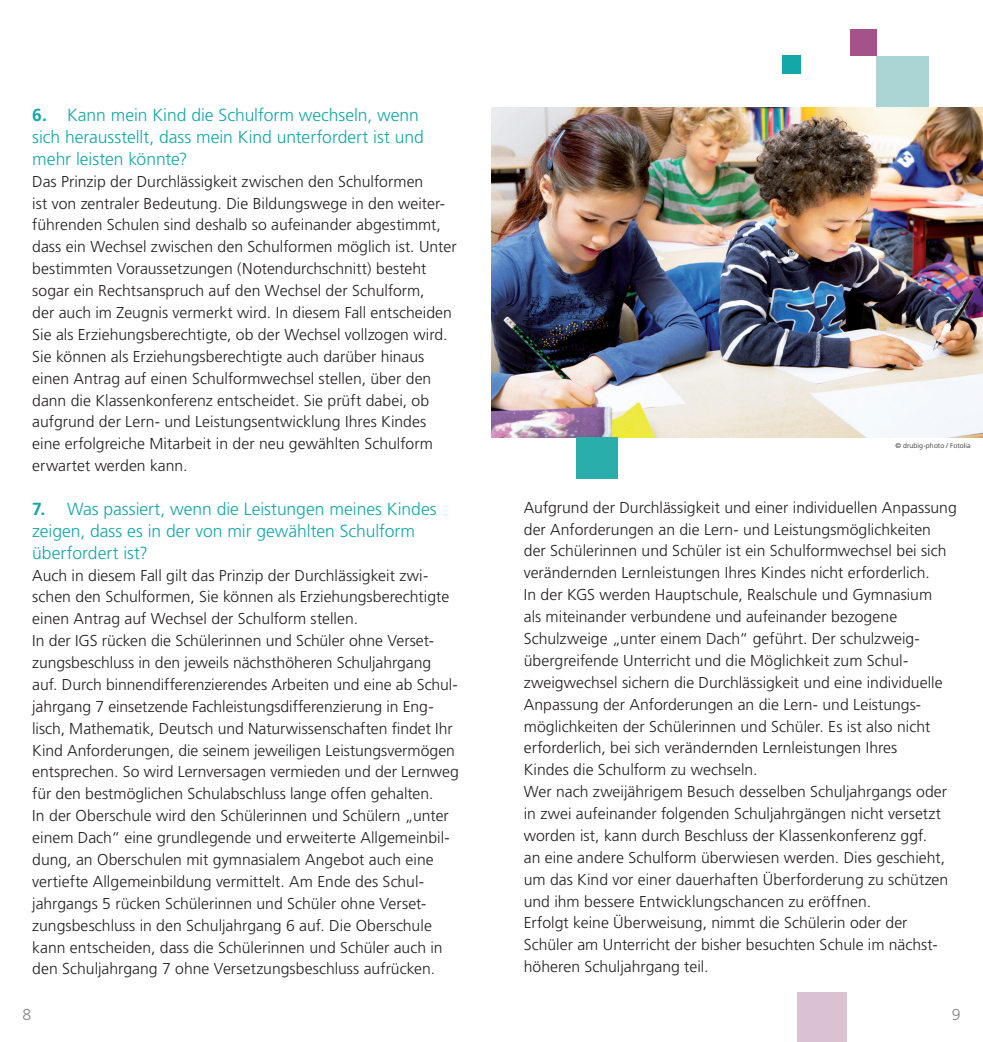
<style>
.page{position:relative;width:983px;height:1042px;background:#fff}
.page>*{position:absolute;margin:0;border:0;box-sizing:border-box;transform-origin:0 0}
.t1{font:300 17.5px/21.9px "Frutiger LT Std";color:#13a7a5}
.t2{font:300 15.75px/21.9px "Frutiger";color:#231f20}
.t3{font:300 15.75px "Frutiger LT Std";color:#808285}
.t4{font:300 7px "Frutiger LT Std";letter-spacing:.015em;color:#231f20}
.s1{font-weight:700}
</style>
<div class="page">
<div style="left:875px;top:56px;width:52px;height:52px;background:#abd5d5"></div>
<div style="left:850px;top:30px;width:26px;height:26px;background:#a3538a"></div>
<img style="left:491px;top:108px;width:491px;height:329px">
<div style="left:575px;top:437px;width:42px;height:42px;background:#2aaeac"></div>
<div style="left:782px;top:56px;width:18px;height:18px;background:#13a7a5"></div>
<div style="left:796px;top:992px;width:50px;height:50px;background:#dbc2d3"></div>
<p class="t1" style="left:32px;top:104px;width:393px"><span class="s1">6.</span> Kann mein Kind die Schulform wechseln, wenn sich herausstellt, dass mein Kind unterfordert ist und mehr leisten könnte?</p>
<p class="t2" style="left:32px;top:171px;width:426px">Das Prinzip der Durchlässigkeit zwischen den Schulformen<br>ist von zentraler Bedeutung. Die Bildungswege in den weiter&shy;führenden Schulen sind deshalb so aufeinander abgestimmt, dass ein Wechsel zwischen den Schulformen möglich ist. Unter bestimmten Voraussetzungen (Notendurchschnitt) besteht sogar ein Rechtsanspruch auf den Wechsel der Schulform,<br>der auch im Zeugnis vermerkt wird. In diesem Fall entscheiden Sie als Erziehungsberechtigte, ob der Wechsel vollzogen wird.<br>Sie können als Erziehungsberechtigte auch darüber hinaus einen Antrag auf einen Schulformwechsel stellen, über den dann die Klassenkonferenz entscheidet. Sie prüft dabei, ob aufgrund der Lern- und Leistungsentwicklung Ihres Kindes eine erfolgreiche Mitarbeit in der neu gewählten Schulform erwartet werden kann.</p>
<p class="t1" style="left:32px;top:498px;width:406px"><span class="s1">7.</span> Was passiert, wenn die Leistungen meines Kindes zeigen, dass es in der von mir gewählten Schulform überfordert ist?</p>
<p class="t2" style="left:32px;top:564px;width:428px">Auch in diesem Fall gilt das Prinzip der Durchlässigkeit zwi&shy;schen den Schulformen, Sie können als Erziehungsberechtigte einen Antrag auf Wechsel der Schulform stellen.<br>In der IGS rücken die Schülerinnen und Schüler ohne Verset&shy;zungsbeschluss in den jeweils nächsthöheren Schuljahrgang auf. Durch binnendifferenzierendes Arbeiten und eine ab Schul&shy;jahrgang 7 einsetzende Fachleistungsdifferenzierung in Eng&shy;lisch, Mathematik, Deutsch und Naturwissenschaften findet Ihr Kind Anforderungen, die seinem jeweiligen Leistungsvermögen entsprechen. So wird Lernversagen vermieden und der Lernweg für den bestmöglichen Schulabschluss lange offen gehalten.<br>In der Oberschule wird den Schülerinnen und Schülern „unter einem Dach“ eine grundlegende und erweiterte Allgemeinbil&shy;dung, an Oberschulen mit gymnasialem Angebot auch eine vertiefte Allgemeinbildung vermittelt. Am Ende des Schul&shy;jahrgangs 5 rücken Schülerinnen und Schüler ohne Verset&shy;zungsbeschluss in den Schuljahrgang 6 auf. Die Oberschule kann entscheiden, dass die Schülerinnen und Schüler auch in den Schuljahrgang 7 ohne Versetzungsbeschluss aufrücken.</p>
<p class="t4" style="left:895px;top:441px;width:76px">© drubig-photo / Fotolia</p>
<p class="t2" style="left:523px;top:496px;width:434px">Aufgrund der Durchlässigkeit und einer individuellen Anpassung der Anforderungen an die Lern- und Leistungsmöglichkeiten der Schülerinnen und Schüler ist ein Schulformwechsel bei sich verändernden Lernleistungen Ihres Kindes nicht erforderlich.<br>In der KGS werden Hauptschule, Realschule und Gymnasium<br>als miteinander verbundene und aufeinander bezogene Schulzweige „unter einem Dach“ geführt. Der schulzweig&shy;übergreifende Unterricht und die Möglichkeit zum Schul&shy;zweigwechsel sichern die Durchlässigkeit und eine individuelle Anpassung der Anforderungen an die Lern- und Leistungs&shy;möglichkeiten der Schülerinnen und Schüler. Es ist also nicht erforderlich, bei sich verändernden Lernleistungen Ihres<br>Kindes die Schulform zu wechseln.<br>Wer nach zweijährigem Besuch desselben Schuljahrgangs oder in zwei aufeinander folgenden Schuljahrgängen nicht versetzt worden ist, kann durch Beschluss der Klassenkonferenz ggf.<br>an eine andere Schulform überwiesen werden. Dies geschieht, um das Kind vor einer dauerhaften Überforderung zu schützen und ihm bessere Entwicklungschancen zu eröffnen.<br>Erfolgt keine Überweisung, nimmt die Schülerin oder der Schüler am Unterricht der bisher besuchten Schule im nächst&shy;höheren Schuljahrgang teil.</p>
<p class="t3" style="left:22px;top:1005px;width:10px">8</p>
<p class="t3" style="left:951px;top:1005px;width:10px">9</p>
</div>
